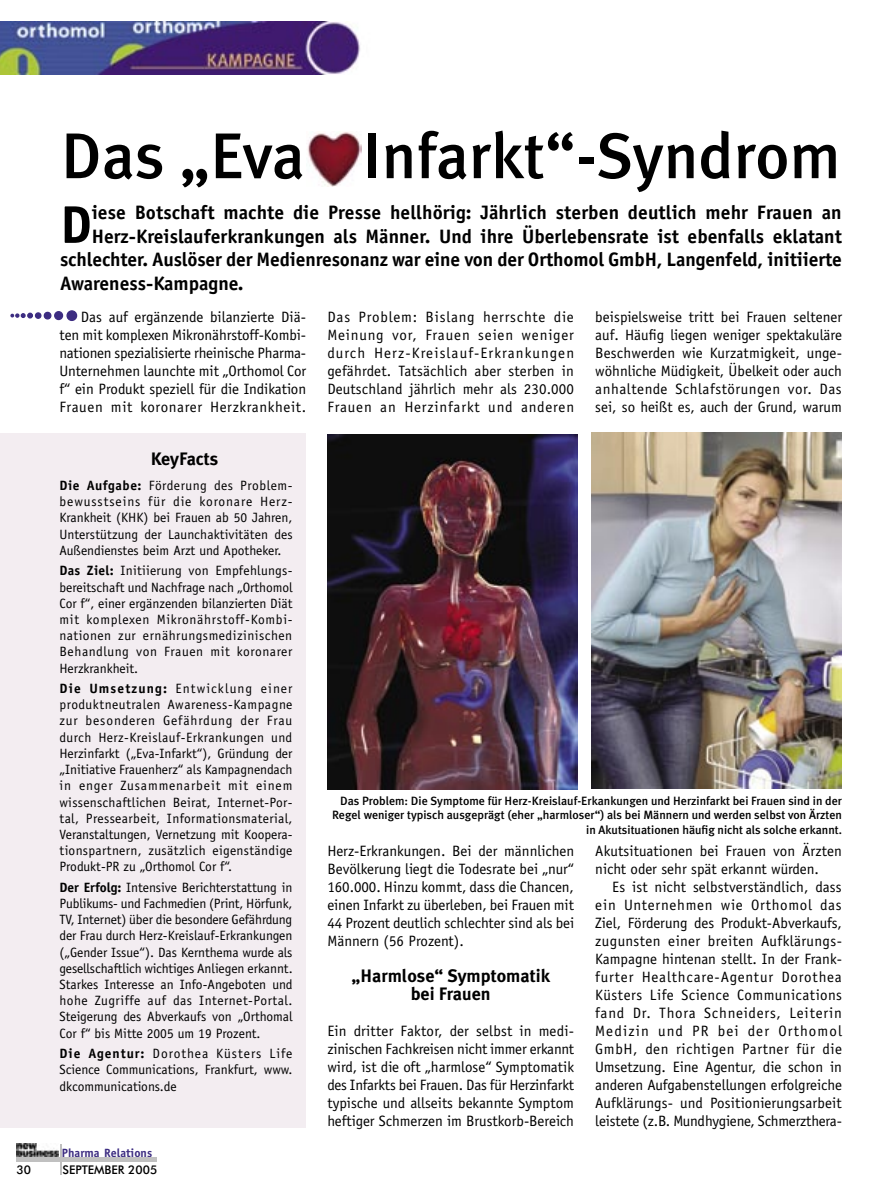
<style>
.page{position:relative;width:893px;height:1191px;background:#fff}
.page>*{position:absolute;margin:0;border:0;box-sizing:border-box;transform-origin:0 0}
.Headline_1__große_Head{font:500 64.5px "Meta Plus";color:#000}
.Vorworttext{font:700 53.25px "Officina Sans";color:#000}
.Vorworttext-2{font:700 19.5px "Officina Sans";color:#000}
.Zwischentitel{font:700 18px "Meta Plus";color:#000}
.Fließtext{font:15px/18px "Officina Sans";color:#000;text-align:justify}
.Fließtext_NACH_Zwischentitel{font:15px/18px "Officina Sans";color:#000;text-align:justify}
.t1{font:13.5px/16.2px "Officina Sans";color:#000;text-align:justify}
.Bildtext{font:500 12px/14.4px "Meta Plus";color:#000;text-align:right}
.t2{font:500 12px "Futura BT";color:#000}
.t3{font:700 12px "Officina Sans";color:#3c2c81}
.s1{font-weight:700}
</style>
<div class="page">
<hr style="left:60px;top:1144px;width:2px;height:30px;background:#c0c0c0">
<img style="left:16px;top:1144px;width:43px;height:12px">
<div style="left:16px;top:1157px;width:141px;height:5px;background:#c0c0c0"></div>
<div style="left:67px;top:311px;width:10px;height:9px;background:#3c2c81;border-radius:50%"></div>
<div style="left:66px;top:310px;width:11px;height:11px;border:1px solid #3c2c81;border-radius:50%"></div>
<div style="left:55px;top:312px;width:8px;height:7px;background:#3c2c81;border-radius:50%"></div>
<div style="left:54px;top:311px;width:9px;height:9px;border:1px solid #3c2c81;border-radius:50%"></div>
<div style="left:44px;top:312px;width:7px;height:7px;background:#3c2c81;border-radius:50%"></div>
<div style="left:44px;top:312px;width:7px;height:7px;border:1px solid #3c2c81;border-radius:50%"></div>
<div style="left:35px;top:312px;width:7px;height:7px;border:1px solid #3c2c81;border-radius:50%"></div>
<svg style="left:10px;top:313px;width:31px;height:5px"></svg>
<div style="left:0;top:433px;width:306px;height:694px;background:#f3edf1"></div>
<img style="left:592px;top:433px;width:249px;height:356px">
<img style="left:328px;top:434px;width:249px;height:355px">
<img style="left:0;top:21px;width:361px;height:54px">
<img style="left:307px;top:132px;width:54px;height:55px">
<p class="Headline_1__große_Head" style="left:61px;top:118px;width:781px">Das „Eva Infarkt“-Syndrom</p>
<p class="Vorworttext" style="left:60px;top:191px;width:33px">D</p>
<p class="Vorworttext-2" style="left:92px;top:201px;width:751px">iese Botschaft machte die Presse hellhörig: Jährlich sterben deutlich mehr Frauen an</p>
<p class="Vorworttext-2" style="left:92px;top:224px;width:752px">Herz-Kreislauferkrankungen als Männer. Und ihre Überlebensrate ist ebenfalls eklatant</p>
<p class="Vorworttext-2" style="left:60px;top:247px;width:783px">schlechter. Auslöser der Medienresonanz war eine von der Orthomol GmbH, Langenfeld, initiierte</p>
<p class="Vorworttext-2" style="left:60px;top:271px;width:185px">Awareness-Kampagne.</p>
<p class="Fließtext" style="left:327px;top:308px;width:248px">Das Problem: Bislang herrschte die Meinung vor, Frauen seien weniger durch Herz-Kreislauf-Erkrankungen gefährdet. Tatsächlich aber sterben in Deutschland jährlich mehr als 230.000<br>Frauen an Herzinfarkt und anderen</p>
<p class="Fließtext" style="left:60px;top:308px;width:248px;text-indent:21px">Das auf ergänzende bilanzierte Diä&shy;ten mit komplexen Mikronährstoff-Kombi&shy;nationen spezialisierte rheinische Pharma-Unternehmen launchte mit „Orthomol Cor f“ ein Produkt speziell für die Indikation Frauen mit koronarer Herzkrankheit.</p>
<p class="Fließtext_NACH_Zwischentitel" style="left:595px;top:308px;width:248px">beispielsweise tritt bei Frauen seltener auf. Häufig liegen weniger spektakuläre Beschwerden wie Kurzatmigkeit, unge&shy;wöhnliche Müdigkeit, Übelkeit oder auch anhaltende Schlafstörungen vor. Das sei, so heißt es, auch der Grund, warum</p>
<p class="Zwischentitel" style="left:151px;top:449px;width:69px">KeyFacts</p>
<p class="t1" style="left:60px;top:477px;width:235px"><span class="s1">Die Aufgabe:</span> Förderung des Problem&shy;bewusstseins für die koronare Herz-Krankheit (KHK) bei Frauen ab 50 Jahren, Unterstützung der Launchaktivitäten des Außendienstes beim Arzt und Apotheker.</p>
<p class="t1" style="left:60px;top:563px;width:235px"><span class="s1">Das Ziel:</span> Initiierung von Empfehlungs&shy;bereitschaft und Nachfrage nach „Orthomol Cor f“, einer ergänzenden bilanzierten Diät mit komplexen Mikronährstoff-Kombi&shy;nationen zur ernährungsmedizinischen Behandlung von Frauen mit koronarer Herzkrankheit.</p>
<p class="t1" style="left:60px;top:680px;width:235px"><span class="s1">Die Umsetzung:</span> Entwicklung einer produktneutralen Awareness-Kampagne zur besonderen Gefährdung der Frau durch Herz-Kreislauf-Erkrankungen und Herzinfarkt („Eva-Infarkt“), Gründung der „Initiative Frauenherz“ als Kampagnendach in enger Zusammenarbeit mit einem wissenschaftlichen Beirat, Internet-Por&shy;tal, Pressearbeit, Informationsmaterial, Veranstaltungen, Vernetzung mit Koopera&shy;tionspartnern, zusätzlich eigenständige Produkt-PR zu „Orthomol Cor f“.</p>
<p class="t1" style="left:60px;top:879px;width:235px"><span class="s1">Der Erfolg:</span> Intensive Berichterstattung in Publikums- und Fachmedien (Print, Hörfunk, TV, Internet) über die besondere Gefährdung der Frau durch Herz-Kreislauf-Erkrankungen („Gender Issue“). Das Kernthema wurde als gesellschaftlich wichtiges Anliegen erkannt.<br>Starkes Interesse an Info-Angeboten und hohe Zugriffe auf das Internet-Portal.<br>Steigerung des Abverkaufs von „Orthomal Cor f“ bis Mitte 2005 um 19 Prozent.</p>
<p class="t1" style="left:60px;top:1045px;width:234px"><span class="s1">Die Agentur:</span> Dorothea Küsters Life Science Communications, Frankfurt, www. dkcommunications.de</p>
<p class="t3" style="left:62px;top:1145px;width:92px">Pharma Relations</p>
<p class="t2" style="left:16px;top:1162px;width:16px">30</p>
<p class="t2" style="left:62px;top:1162px;width:96px">SEPTEMBER 2005</p>
<p class="Bildtext" style="left:332px;top:793px;width:511px">Das Problem: Die Symptome für Herz-Kreislauf-Erkankungen und Herzinfarkt bei Frauen sind in der<br>Regel weniger typisch ausgeprägt (eher „harmloser“) als bei Männern und werden selbst von Ärzten in Akutsituationen häufig nicht als solche erkannt.</p>
<p class="Fließtext" style="left:327px;top:842px;width:248px">Herz-Erkrankungen. Bei der männlichen Bevölkerung liegt die Todesrate bei „nur“ 160.000. Hinzu kommt, dass die Chancen, einen Infarkt zu überleben, bei Frauen mit 44 Prozent deutlich schlechter sind als bei Männern (56 Prozent).</p>
<p class="Zwischentitel" style="left:352px;top:965px;width:200px">„Harmlose“ Symptomatik</p>
<p class="Zwischentitel" style="left:411px;top:983px;width:81px">bei Frauen</p>
<p class="Fließtext_NACH_Zwischentitel" style="left:327px;top:1022px;width:248px">Ein dritter Faktor, der selbst in medi&shy;zinischen Fachkreisen nicht immer erkannt wird, ist die oft „harmlose“ Symptomatik des Infarkts bei Frauen. Das für Herzinfarkt typische und allseits bekannte Symptom heftiger Schmerzen im Brustkorb-Bereich</p>
<p class="Fließtext_NACH_Zwischentitel" style="left:595px;top:842px;width:248px">Akutsituationen bei Frauen von Ärzten nicht oder sehr spät erkannt würden.</p>
<p class="Fließtext" style="left:595px;top:878px;width:248px;text-indent:17px">Es ist nicht selbstverständlich, dass ein Unternehmen wie Orthomol das Ziel, Förderung des Produkt-Abverkaufs, zugunsten einer breiten Aufklärungs-Kampagne hintenan stellt. In der Frank&shy;furter Healthcare-Agentur Dorothea Küsters Life Science Communications fand Dr. Thora Schneiders, Leiterin Medizin und PR bei der Orthomol GmbH, den richtigen Partner für die Umsetzung. Eine Agentur, die schon in anderen Aufgabenstellungen erfolgreiche Aufklärungs- und Positionierungsarbeit leistete (z.B. Mundhygiene, Schmerzthera-</p>
</div>
